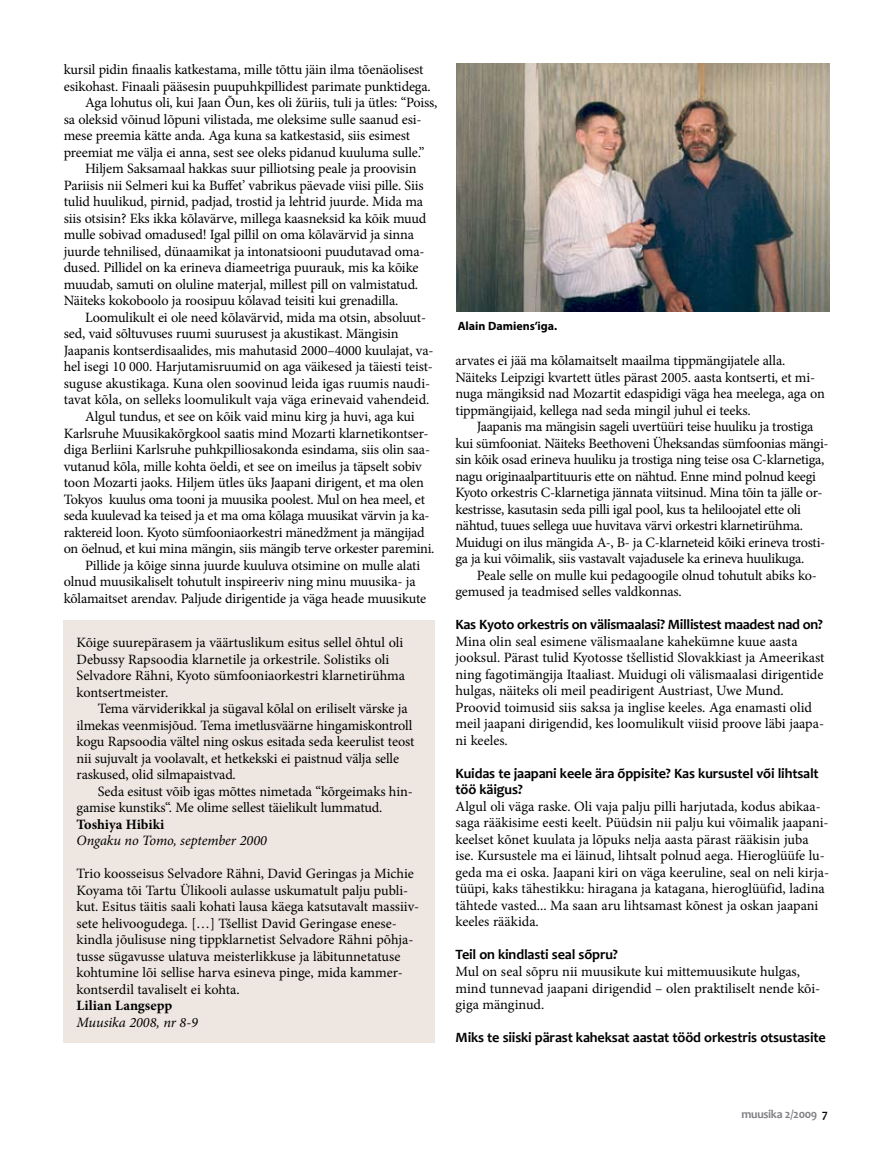
<style>
.page{position:relative;width:893px;height:1149px;background:#fff}
.page>*{position:absolute;margin:0;border:0;box-sizing:border-box;transform-origin:0 0}
.t1{font:14.25px/16.5px "Minion Pro";letter-spacing:-.01em;color:#000}
.t2{font:700 14.25px/16.5px "Candara";letter-spacing:-.01em;color:#000}
.t3{font:italic 14.25px "Minion Pro";letter-spacing:-.005em;color:#000}
.t4{font:700 14.25px "Minion Pro";color:#000}
.t5{font:700 12px "Myriad Pro";color:#000}
.t6{font:700 12px "Candara";letter-spacing:-.025em;color:#817f84}
</style>
<div class="page">
<div style="left:64px;top:620px;width:371px;height:422px;background:#eee7e1"></div>
<img style="left:457px;top:64px;width:372px;height:247px">
<p class="t1" style="left:64px;top:61px;width:361px">kursil pidin finaalis katkestama, mille tõttu jäin ilma tõenäolisest</p>
<p class="t1" style="left:64px;top:78px;width:369px">esikohast. Finaali pääsesin puupuhkpillidest parimate punktidega.</p>
<p class="t1" style="left:85px;top:94px;width:354px">Aga lohutus oli, kui Jaan Õun, kes oli žüriis, tuli ja ütles: “Poiss,</p>
<p class="t1" style="left:64px;top:111px;width:359px">sa oleksid võinud lõpuni vilistada, me oleksime sulle saanud esi-</p>
<p class="t1" style="left:64px;top:127px;width:348px">mese preemia kätte anda. Aga kuna sa katkestasid, siis esimest</p>
<p class="t1" style="left:64px;top:144px;width:362px">preemiat me välja ei anna, sest see oleks pidanud kuuluma sulle.”</p>
<p class="t1" style="left:85px;top:160px;width:333px">Hiljem Saksamaal hakkas suur pilliotsing peale ja proovisin</p>
<p class="t1" style="left:64px;top:177px;width:361px">Pariisis nii Selmeri kui ka Buffet’ vabrikus päevade viisi pille. Siis</p>
<p class="t1" style="left:64px;top:193px;width:361px">tulid huulikud, pirnid, padjad, trostid ja lehtrid juurde. Mida ma</p>
<p class="t1" style="left:64px;top:210px;width:364px">siis otsisin? Eks ikka kõlavärve, millega kaasneksid ka kõik muud</p>
<p class="t1" style="left:64px;top:226px;width:352px">mulle sobivad omadused! Igal pillil on oma kõlavärvid ja sinna</p>
<p class="t1" style="left:64px;top:243px;width:362px">juurde tehnilised, dünaamikat ja intonatsiooni puudutavad oma-</p>
<p class="t1" style="left:64px;top:259px;width:356px">dused. Pillidel on ka erineva diameetriga puurauk, mis ka kõike</p>
<p class="t1" style="left:64px;top:276px;width:356px">muudab, samuti on oluline materjal, millest pill on valmistatud.</p>
<p class="t1" style="left:64px;top:292px;width:336px">Näiteks kokoboolo ja roosipuu kõlavad teisiti kui grenadilla.</p>
<p class="t1" style="left:85px;top:309px;width:343px">Loomulikult ei ole need kõlavärvid, mida ma otsin, absoluut-</p>
<p class="t1" style="left:64px;top:325px;width:336px">sed, vaid sõltuvuses ruumi suurusest ja akustikast. Mängisin</p>
<p class="t1" style="left:64px;top:342px;width:371px">Jaapanis kontserdisaalides, mis mahutasid 2000–4000 kuulajat, va-</p>
<p class="t1" style="left:64px;top:358px;width:371px">hel isegi 10 000. Harjutamisruumid on aga väikesed ja täiesti teist-</p>
<p class="t1" style="left:64px;top:375px;width:368px">suguse akustikaga. Kuna olen soovinud leida igas ruumis naudi-</p>
<p class="t1" style="left:64px;top:391px;width:367px">tavat kõla, on selleks loomulikult vaja väga erinevaid vahendeid.</p>
<p class="t1" style="left:85px;top:408px;width:331px">Algul tundus, et see on kõik vaid minu kirg ja huvi, aga kui</p>
<p class="t1" style="left:64px;top:424px;width:366px">Karlsruhe Muusikakõrgkool saatis mind Mozarti klarnetikontser-</p>
<p class="t1" style="left:64px;top:441px;width:368px">diga Berliini Karlsruhe puhkpilliosakonda esindama, siis olin saa-</p>
<p class="t1" style="left:64px;top:457px;width:360px">vutanud kõla, mille kohta öeldi, et see on imeilus ja täpselt sobiv</p>
<p class="t1" style="left:64px;top:474px;width:362px">toon Mozarti jaoks. Hiljem ütles üks Jaapani dirigent, et ma olen</p>
<p class="t1" style="left:64px;top:490px;width:363px">Tokyos kuulus oma tooni ja muusika poolest. Mul on hea meel, et</p>
<p class="t1" style="left:64px;top:507px;width:367px">seda kuulevad ka teised ja et ma oma kõlaga muusikat värvin ja ka-</p>
<p class="t1" style="left:64px;top:523px;width:362px">raktereid loon. Kyoto sümfooniaorkestri mänedžment ja mängijad</p>
<p class="t1" style="left:64px;top:540px;width:372px">on öelnud, et kui mina mängin, siis mängib terve orkester paremini.</p>
<p class="t1" style="left:85px;top:556px;width:337px">Pillide ja kõige sinna juurde kuuluva otsimine on mulle alati</p>
<p class="t1" style="left:64px;top:573px;width:353px">olnud muusikaliselt tohutult inspireeriv ning minu muusika- ja</p>
<p class="t1" style="left:64px;top:589px;width:364px">kõlamaitset arendav. Paljude dirigentide ja väga heade muusikute</p>
<p class="t1" style="left:77px;top:634px;width:330px">Kõige suurepärasem ja väärtuslikum esitus sellel õhtul oli Debussy Rapsoodia klarnetile ja orkestrile. Solistiks oli Selvadore Rähni, Kyoto sümfooniaorkestri klarnetirühma kontsertmeister.</p>
<p class="t1" style="left:77px;top:700px;width:339px;text-indent:21px">Tema värviderikkal ja sügaval kõlal on eriliselt värske ja ilmekas veenmisjõud. Tema imetlusväärne hingamiskontroll kogu Rapsoodia vältel ning oskus esitada seda keerulist teost nii sujuvalt ja voolavalt, et hetkekski ei paistnud välja selle raskused, olid silmapaistvad.</p>
<p class="t1" style="left:77px;top:782px;width:338px;text-indent:21px">Seda esitust võib igas mõttes nimetada “kõrgeimaks hin&shy;gamise kunstiks“. Me olime sellest täielikult lummatud.</p>
<p class="t4" style="left:77px;top:813px;width:89px">Toshiya Hibiki</p>
<p class="t3" style="left:77px;top:830px;width:192px">Ongaku no Tomo, september 2000</p>
<p class="t1" style="left:77px;top:865px;width:344px">Trio koosseisus Selvadore Rähni, David Geringas ja Michie Koyama tõi Tartu Ülikooli aulasse uskumatult palju publi&shy;kut. Esitus täitis saali kohati lausa käega katsutavalt massiiv&shy;sete helivoogudega. […] Tšellist David Geringase enese&shy;kindla jõulisuse ning tippklarnetist Selvadore Rähni põhja&shy;tusse sügavusse ulatuva meisterlikkuse ja läbitunnetatuse kohtumine lõi sellise harva esineva pinge, mida kammer&shy;kontserdil tavaliselt ei kohta.</p>
<p class="t4" style="left:77px;top:995px;width:97px">Lilian Langsepp</p>
<p class="t3" style="left:77px;top:1012px;width:123px">Muusika 2008, nr 8-9</p>
<p class="t5" style="left:458px;top:318px;width:101px">Alain Damiens’iga.</p>
<p class="t1" style="left:455px;top:352px;width:371px">arvates ei jää ma kõlamaitselt maailma tippmängijatele alla.<br>Näiteks Leipzigi kvartett ütles pärast 2005. aasta kontserti, et mi&shy;nuga mängiksid nad Mozartit edaspidigi väga hea meelega, aga on tippmängijaid, kellega nad seda mingil juhul ei teeks.</p>
<p class="t1" style="left:455px;top:418px;width:375px;text-indent:21px">Jaapanis ma mängisin sageli uvertüüri teise huuliku ja trostiga kui sümfooniat. Näiteks Beethoveni Üheksandas sümfoonias mängi&shy;sin kõik osad erineva huuliku ja trostiga ning teise osa C-klarnetiga, nagu originaalpartituuris ette on nähtud. Enne mind polnud keegi Kyoto orkestris C-klarnetiga jännata viitsinud. Mina tõin ta jälle or&shy;kestrisse, kasutasin seda pilli igal pool, kus ta heliloojatel ette oli nähtud, tuues sellega uue huvitava värvi orkestri klarnetirühma.<br>Muidugi on ilus mängida A-, B- ja C-klarneteid kõiki erineva trosti&shy;ga ja kui võimalik, siis vastavalt vajadusele ka erineva huulikuga.</p>
<p class="t1" style="left:455px;top:566px;width:363px;text-indent:21px">Peale selle on mulle kui pedagoogile olnud tohutult abiks ko&shy;gemused ja teadmised selles valdkonnas.</p>
<p class="t2" style="left:455px;top:616px;width:369px">Kas Kyoto orkestris on välismaalasi? Millistest maadest nad on?</p>
<p class="t1" style="left:455px;top:632px;width:370px">Mina olin seal esimene välismaalane kahekümne kuue aasta jooksul. Pärast tulid Kyotosse tšellistid Slovakkiast ja Ameerikast ning fagotimängija Itaaliast. Muidugi oli välismaalasi dirigentide hulgas, näiteks oli meil peadirigent Austriast, Uwe Mund.<br>Proovid toimusid siis saksa ja inglise keeles. Aga enamasti olid meil jaapani dirigendid, kes loomulikult viisid proove läbi jaapa&shy;ni keeles.</p>
<p class="t2" style="left:455px;top:764px;width:365px">Kuidas te jaapani keele ära õppisite? Kas kursustel või lihtsalt töö käigus?</p>
<p class="t1" style="left:455px;top:797px;width:375px">Algul oli väga raske. Oli vaja palju pilli harjutada, kodus abikaa&shy;saga rääkisime eesti keelt. Püüdsin nii palju kui võimalik jaapani&shy;keelset kõnet kuulata ja lõpuks nelja aasta pärast rääkisin juba ise. Kursustele ma ei läinud, lihtsalt polnud aega. Hieroglüüfe lu&shy;geda ma ei oska. Jaapani kiri on väga keeruline, seal on neli kirja&shy;tüüpi, kaks tähestikku: hiragana ja katagana, hieroglüüfid, ladina tähtede vasted... Ma saan aru lihtsamast kõnest ja oskan jaapani keeles rääkida.</p>
<p class="t2" style="left:455px;top:946px;width:164px">Teil on kindlasti seal sõpru?</p>
<p class="t1" style="left:455px;top:962px;width:366px">Mul on seal sõpru nii muusikute kui mittemuusikute hulgas, mind tunnevad jaapani dirigendid – olen praktiliselt nende kõi&shy;giga mänginud.</p>
<p class="t2" style="left:455px;top:1028px;width:372px">Miks te siiski pärast kaheksat aastat tööd orkestris otsustasite</p>
<p class="t6" style="left:741px;top:1106px;width:77px">muusika 2/2009</p>
</div>
